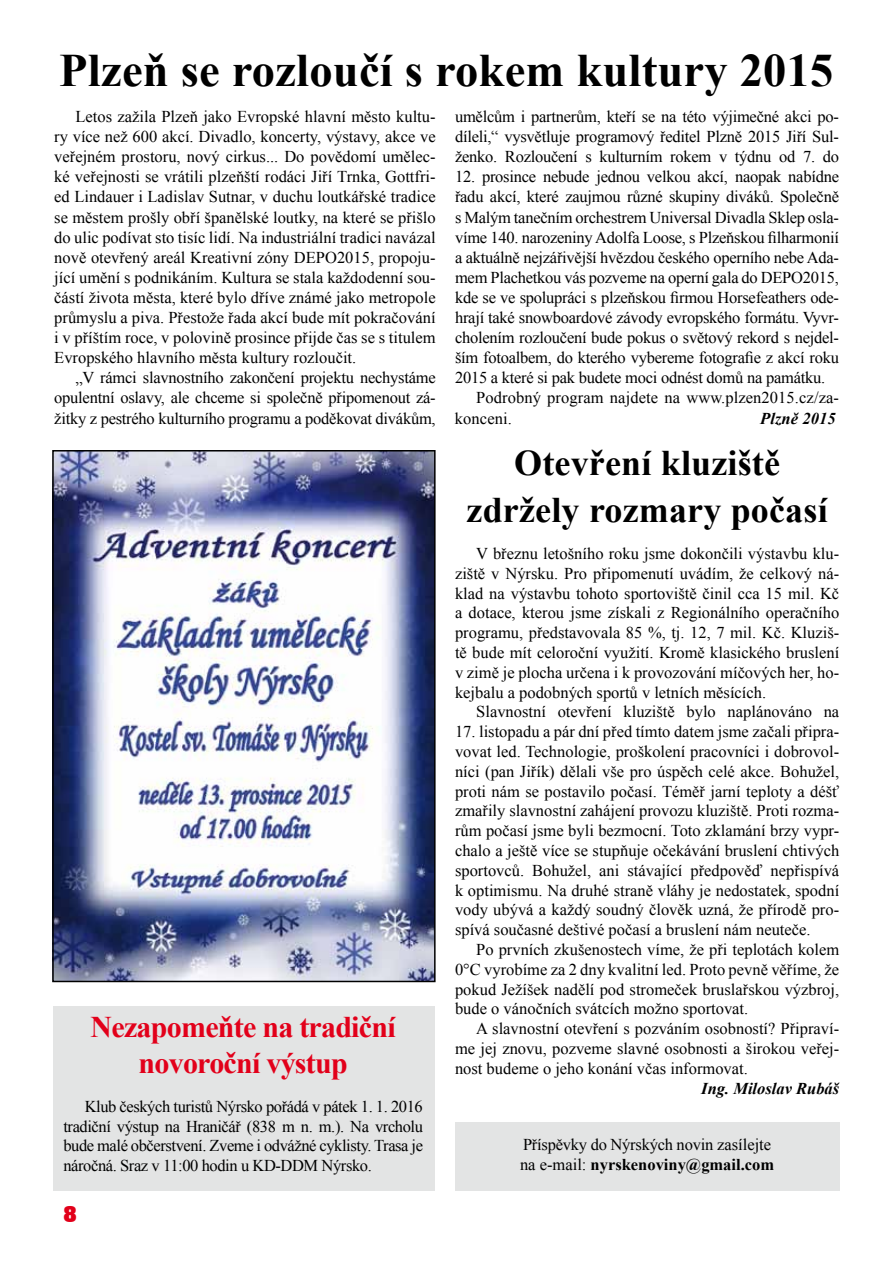
<style>
.page{position:relative;width:893px;height:1263px;background:#fff}
.page>*{position:absolute;margin:0;border:0;box-sizing:border-box;transform-origin:0 0}
.t1{font:700 46.5px "Times New Roman";letter-spacing:.005em;color:#000}
.t2{font:700 36px/46.8px "Times New Roman";letter-spacing:.005em;color:#000;text-align:center}
.t3{font:700 30px/36px "Times New Roman";letter-spacing:-.025em;color:#e2001a;text-align:center}
.t4{font:18px "Aardvark CE Bold";color:#e2001a}
.t5{font:16.5px/19.8px "Times New Roman";letter-spacing:-.015em;color:#000;text-align:justify}
.t6{font:16.5px "Times New Roman";letter-spacing:.005em;color:#000}
.t7{font:italic 700 16.5px "Times New Roman";color:#000}
.s1{font-weight:700}
</style>
<div class="page">
<div style="left:53px;top:1006px;width:382px;height:185px;background:#e3e4e4"></div>
<div style="left:455px;top:1123px;width:384px;height:68px;background:#e3e4e4"></div>
<img style="left:55px;top:453px;width:378px;height:526px">
<div style="left:52px;top:450px;width:384px;height:532px;border:2px solid #000"></div>
<h1 class="t1" style="left:59px;top:38px;width:776px">Plzeň se rozloučí s rokem kultury 2015</h1>
<p class="t5" style="left:455px;top:106px;width:386px">umělcům i partnerům, kteří se na této výjimečné akci po&shy;díleli,“ vysvětluje programový ředitel Plzně 2015 Jiří Sul&shy;ženko. Rozloučení s kulturním rokem v týdnu od 7. do</p>
<p class="t5" style="left:455px;top:167px;width:386px">12. prosince nebude jednou velkou akcí, naopak nabídne</p>
<p class="t5" style="left:455px;top:187px;width:385px">řadu akcí, které zaujmou různé skupiny diváků. Společně</p>
<p class="t5" style="left:455px;top:207px;width:385px">s Malým tanečním orchestrem Universal Divadla Sklep osla-</p>
<p class="t5" style="left:455px;top:227px;width:386px">víme 140. narozeniny Adolfa Loose, s Plzeňskou filharmonií</p>
<p class="t5" style="left:455px;top:247px;width:385px">a aktuálně nejzářivější hvězdou českého operního nebe Ada-</p>
<p class="t5" style="left:455px;top:267px;width:386px">mem Plachetkou vás pozveme na operní gala do DEPO2015,</p>
<p class="t5" style="left:455px;top:287px;width:385px">kde se ve spolupráci s plzeňskou firmou Horsefeathers ode-</p>
<p class="t5" style="left:455px;top:307px;width:385px">hrají také snowboardové závody evropského formátu. Vyvr-</p>
<p class="t5" style="left:455px;top:327px;width:385px">cholením rozloučení bude pokus o světový rekord s nejdel-</p>
<p class="t5" style="left:455px;top:347px;width:386px">ším fotoalbem, do kterého vybereme fotografie z akcí roku</p>
<p class="t5" style="left:455px;top:368px;width:372px">2015 a které si pak budete moci odnést domů na památku.</p>
<p class="t6" style="left:476px;top:387px;width:364px">Podrobný program najdete na www.plzen2015.cz/za-</p>
<p class="t6" style="left:455px;top:407px;width:58px">konceni.</p>
<p class="t7" style="left:760px;top:406px;width:77px">Plzně 2015</p>
<h2 class="t2" style="left:467px;top:439px;width:363px">Otevření kluziště zdržely rozmary počasí</h2>
<p class="t5" style="left:54px;top:106px;width:383px;text-indent:21px">Letos zažila Plzeň jako Evropské hlavní město kultu&shy;ry více než 600 akcí. Divadlo, koncerty, výstavy, akce ve veřejném prostoru, nový cirkus... Do povědomí umělec&shy;ké veřejnosti se vrátili plzeňští rodáci Jiří Trnka, Gottfri&shy;ed Lindauer i Ladislav Sutnar, v duchu loutkářské tradice se městem prošly obří španělské loutky, na které se přišlo do ulic podívat sto tisíc lidí. Na industriální tradici navázal nově otevřený areál Kreativní zóny DEPO2015, propoju&shy;jící umění s podnikáním. Kultura se stala každodenní sou&shy;částí života města, které bylo dříve známé jako metropole průmyslu a piva. Přestože řada akcí bude mít pokračování i v příštím roce, v polovině prosince přijde čas se s titulem Evropského hlavního města kultury rozloučit.</p>
<p class="t5" style="left:54px;top:367px;width:383px;text-indent:21px">„V rámci slavnostního zakončení projektu nechystáme opulentní oslavy, ale chceme si společně připomenout zá&shy;žitky z pestrého kulturního programu a poděkovat divákům,</p>
<h3 class="t3" style="left:91px;top:1009px;width:307px">Nezapomeňte na tradiční novoroční výstup</h3>
<p class="t5" style="left:63px;top:1097px;width:361px;text-indent:21px">Klub českých turistů Nýrsko pořádá v pátek 1. 1. 2016 tradiční výstup na Hraničář (838 m n. m.). Na vrcholu bude malé občerstvení. Zveme i odvážné cyklisty. Trasa je náročná. Sraz v 11:00 hodin u KD-DDM Nýrsko.</p>
<p class="t4" style="left:64px;top:1202px;width:14px">8</p>
<p class="t5" style="left:455px;top:543px;width:386px;text-indent:21px">V březnu letošního roku jsme dokončili výstavbu klu&shy;ziště v Nýrsku. Pro připomenutí uvádím, že celkový ná&shy;klad na výstavbu tohoto sportoviště činil cca 15 mil. Kč a dotace, kterou jsme získali z Regionálního operačního programu, představovala 85 %, tj. 12, 7 mil. Kč. Kluziš&shy;tě bude mít celoroční využití. Kromě klasického bruslení v zimě je plocha určena i k provozování míčových her, ho&shy;kejbalu a podobných sportů v letních měsících.</p>
<p class="t5" style="left:476px;top:702px;width:364px">Slavnostní otevření kluziště bylo naplánováno na</p>
<p class="t5" style="left:455px;top:721px;width:386px">17. listopadu a pár dní před tímto datem jsme začali připra&shy;vovat led. Technologie, proškolení pracovníci i dobrovol&shy;níci (pan Jiřík) dělali vše pro úspěch celé akce. Bohužel, proti nám se postavilo počasí. Téměř jarní teploty a déšť zmařily slavnostní zahájení provozu kluziště. Proti rozma&shy;rům počasí jsme byli bezmocní. Toto zklamání brzy vypr&shy;chalo a ještě více se stupňuje očekávání bruslení chtivých sportovců. Bohužel, ani stávající předpověď nepřispívá k optimismu. Na druhé straně vláhy je nedostatek, spodní vody ubývá a každý soudný člověk uzná, že přírodě pro&shy;spívá současné deštivé počasí a bruslení nám neuteče.</p>
<p class="t5" style="left:455px;top:939px;width:386px;text-indent:21px">Po prvních zkušenostech víme, že při teplotách kolem 0°C vyrobíme za 2 dny kvalitní led. Proto pevně věříme, že pokud Ježíšek nadělí pod stromeček bruslařskou výzbroj, bude o vánočních svátcích možno sportovat.</p>
<p class="t5" style="left:455px;top:1018px;width:386px;text-indent:21px">A slavnostní otevření s pozváním osobností? Připraví&shy;me jej znovu, pozveme slavné osobnosti a širokou veřej&shy;nost budeme o jeho konání včas informovat.</p>
<p class="t7" style="left:701px;top:1076px;width:139px">Ing. Miloslav Rubáš</p>
<p class="t5" style="left:520px;top:1134px;width:256px">Příspěvky do Nýrských novin zasílejte na e-mail: <span class="s1">nyrskenoviny@gmail.com</span></p>
</div>
